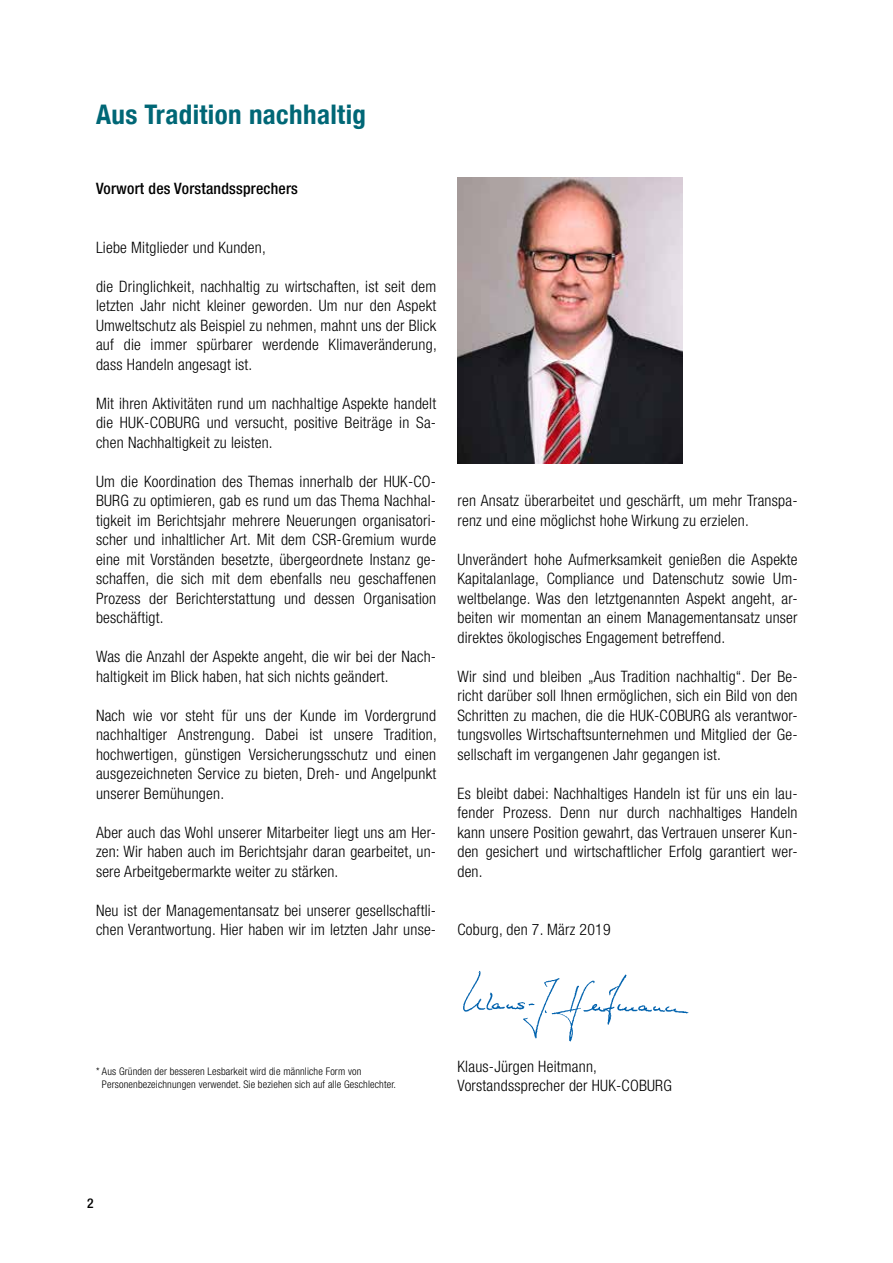
<style>
.page{position:relative;width:893px;height:1263px;background:#fff}
.page>*{position:absolute;margin:0;border:0;box-sizing:border-box;transform-origin:0 0}
.t1{font:700 condensed 27px "Helvetica Neue LT Com";letter-spacing:.015em;color:#006776}
.t2{font:300 condensed 15.75px/19.5px "Helvetica Neue LT Com";letter-spacing:.015em;color:#000;text-align:justify}
.t3{font:500 condensed 15.75px "Helvetica Neue LT Com";letter-spacing:.015em;color:#000}
.t4{font:500 condensed 13.5px "Helvetica Neue LT Com";color:#000}
.t5{font:300 condensed 10.5px/13.2px "Helvetica Neue LT Com";letter-spacing:.015em;color:#000}
</style>
<div class="page">
<img style="left:457px;top:177px;width:225px;height:286px">
<img style="left:463px;top:971px;width:226px;height:71px">
<h1 class="t1" style="left:96px;top:99px;width:272px">Aus Tradition nachhaltig</h1>
<p class="t3" style="left:96px;top:179px;width:203px">Vorwort des Vorstandssprechers</p>
<p class="t2" style="left:96px;top:237px;width:171px">Liebe Mitglieder und Kunden,</p>
<p class="t2" style="left:96px;top:276px;width:342px">die Dringlichkeit, nachhaltig zu wirtschaften, ist seit dem letzten Jahr nicht kleiner geworden. Um nur den Aspekt Umweltschutz als Beispiel zu nehmen, mahnt uns der Blick auf die immer spürbarer werdende Klimaveränderung, dass Handeln angesagt ist.</p>
<p class="t2" style="left:96px;top:393px;width:342px">Mit ihren Aktivitäten rund um nachhaltige Aspekte handelt die HUK-COBURG und versucht, positive Beiträge in Sa&shy;chen Nachhaltigkeit zu leisten.</p>
<p class="t2" style="left:96px;top:471px;width:342px">Um die Koordination des Themas innerhalb der HUK-CO-BURG zu optimieren, gab es rund um das Thema Nachhal&shy;tigkeit im Berichtsjahr mehrere Neuerungen organisatori&shy;scher und inhaltlicher Art. Mit dem CSR-Gremium wurde eine mit Vorständen besetzte, übergeordnete Instanz ge&shy;schaffen, die sich mit dem ebenfalls neu geschaffenen Prozess der Berichterstattung und dessen Organisation beschäftigt.</p>
<p class="t2" style="left:96px;top:647px;width:342px">Was die Anzahl der Aspekte angeht, die wir bei der Nach&shy;haltigkeit im Blick haben, hat sich nichts geändert.</p>
<p class="t2" style="left:96px;top:705px;width:342px">Nach wie vor steht für uns der Kunde im Vordergrund nachhaltiger Anstrengung. Dabei ist unsere Tradition, hochwertigen, günstigen Versicherungsschutz und einen ausgezeichneten Service zu bieten, Dreh- und Angelpunkt unserer Bemühungen.</p>
<p class="t2" style="left:96px;top:822px;width:342px">Aber auch das Wohl unserer Mitarbeiter liegt uns am Her&shy;zen: Wir haben auch im Berichtsjahr daran gearbeitet, un&shy;sere Arbeitgebermarkte weiter zu stärken.</p>
<p class="t2" style="left:96px;top:900px;width:342px">Neu ist der Managementansatz bei unserer gesellschaftli&shy;chen Verantwortung. Hier haben wir im letzten Jahr unse-</p>
<p class="t2" style="left:457px;top:491px;width:342px">ren Ansatz überarbeitet und geschärft, um mehr Transpa&shy;renz und eine möglichst hohe Wirkung zu erzielen.</p>
<p class="t2" style="left:457px;top:549px;width:342px">Unverändert hohe Aufmerksamkeit genießen die Aspekte Kapitalanlage, Compliance und Datenschutz sowie Um&shy;weltbelange. Was den letztgenannten Aspekt angeht, ar&shy;beiten wir momentan an einem Managementansatz unser direktes ökologisches Engagement betreffend.</p>
<p class="t2" style="left:457px;top:666px;width:342px">Wir sind und bleiben „Aus Tradition nachhaltig“. Der Be&shy;richt darüber soll Ihnen ermöglichen, sich ein Bild von den Schritten zu machen, die die HUK-COBURG als verantwor&shy;tungsvolles Wirtschaftsunternehmen und Mitglied der Ge&shy;sellschaft im vergangenen Jahr gegangen ist.</p>
<p class="t2" style="left:457px;top:783px;width:342px">Es bleibt dabei: Nachhaltiges Handeln ist für uns ein lau&shy;fender Prozess. Denn nur durch nachhaltiges Handeln kann unsere Position gewahrt, das Vertrauen unserer Kun&shy;den gesichert und wirtschaftlicher Erfolg garantiert wer&shy;den.</p>
<p class="t2" style="left:457px;top:920px;width:155px">Coburg, den 7. März 2019</p>
<p class="t5" style="left:102px;top:1065px;width:296px;text-indent:-6px">* Aus Gründen der besseren Lesbarkeit wird die männliche Form von<br>Personenbezeichnungen verwendet. Sie beziehen sich auf alle Geschlechter.</p>
<p class="t4" style="left:87px;top:1195px;width:8px">2</p>
<p class="t2" style="left:457px;top:1056px;width:216px">Klaus-Jürgen Heitmann,<br>Vorstandssprecher der HUK-COBURG</p>
</div>
